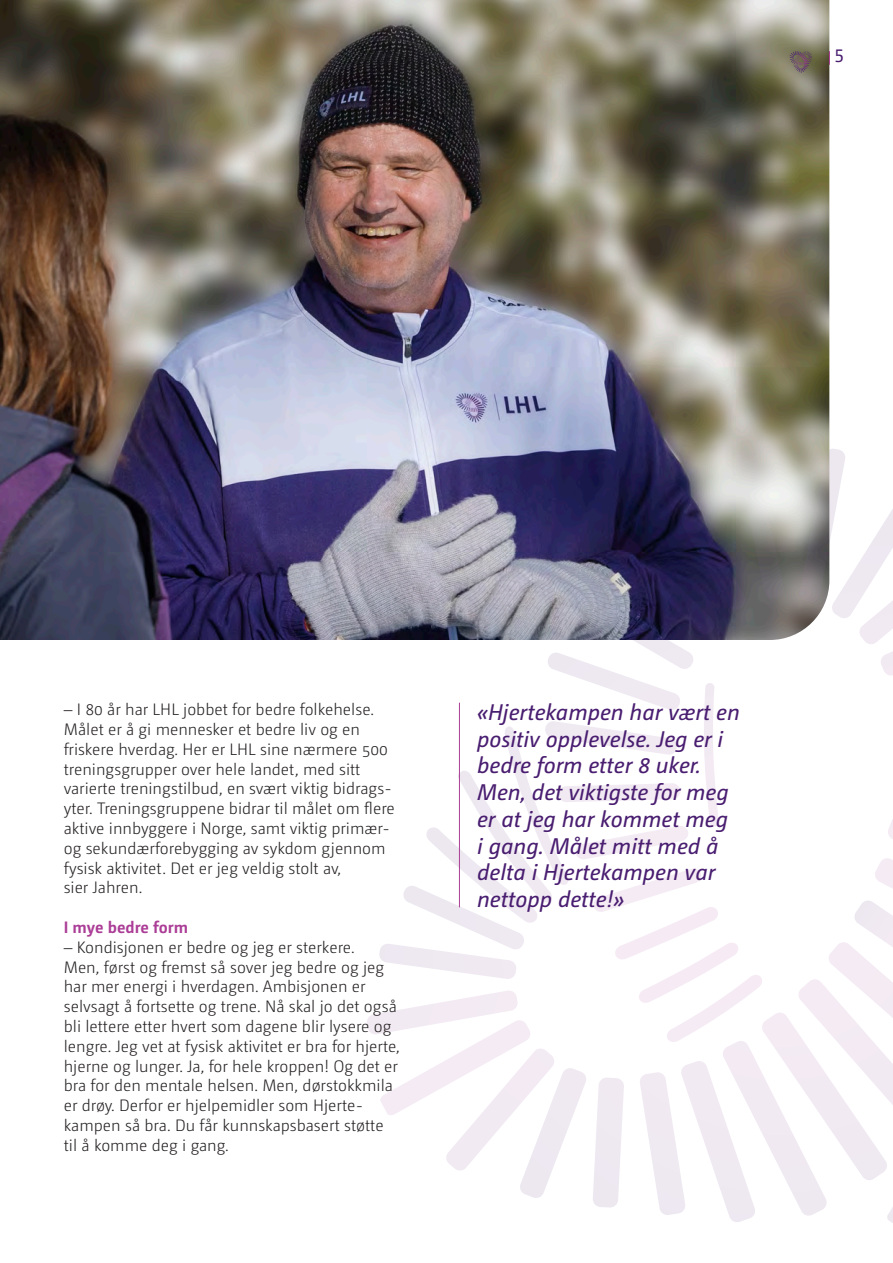
<style>
.page{position:relative;width:893px;height:1263px;background:#fff}
.page>*{position:absolute;margin:0;border:0;box-sizing:border-box;transform-origin:0 0}
.Sitat_11_13{font:italic 22.65px/26.8px "Camingo Dos Pro";color:#491d70}
.t1{font:18px "Camingo Dos Pro";color:#491d70}
.BRØD_11_13{font:300 16.5px/19.8px "Camingo Dos Pro";color:#231f20}
.MELLOM_11_13{font:700 16.5px "Camingo Dos Pro";color:#ab3d96}
</style>
<div class="page">
<img style="left:0;top:0;width:829px;height:640px">
<svg style="left:366px;top:449px;width:527px;height:774px"></svg>
<hr style="left:459px;top:703px;width:1px;height:204px;background:#ab3d96">
<svg style="left:829px;top:51px;width:1px;height:14px"></svg>
<svg style="left:790px;top:51px;width:22px;height:22px"></svg>
<p class="t1" style="left:834px;top:45px;width:11px">5</p>
<p class="BRØD_11_13" style="left:64px;top:699px;width:333px">– I 80 år har LHL jobbet for bedre folkehelse.<br>Målet er å gi mennesker et bedre liv og en friskere hverdag. Her er LHL sine nærmere 500 treningsgrupper over hele landet, med sitt varierte treningstilbud, en svært viktig bidrags&shy;yter. Treningsgruppene bidrar til målet om flere aktive innbyggere i Norge, samt viktig primær&shy;og sekundærforebygging av sykdom gjennom fysisk aktivitet. Det er jeg veldig stolt av,<br>sier Jahren.</p>
<p class="MELLOM_11_13" style="left:64px;top:917px;width:126px">I mye bedre form</p>
<p class="BRØD_11_13" style="left:64px;top:937px;width:338px">– Kondisjonen er bedre og jeg er sterkere.<br>Men, først og fremst så sover jeg bedre og jeg har mer energi i hverdagen. Ambisjonen er selvsagt å fortsette og trene. Nå skal jo det også bli lettere etter hvert som dagene blir lysere og lengre. Jeg vet at fysisk aktivitet er bra for hjerte, hjerne og lunger. Ja, for hele kroppen! Og det er bra for den mentale helsen. Men, dørstokkmila er drøy. Derfor er hjelpemidler som Hjerte&shy;kampen så bra. Du får kunnskapsbasert støtte til å komme deg i gang.</p>
<p class="Sitat_11_13" style="left:477px;top:698px;width:264px">«Hjertekampen har vært en positiv opplevelse. Jeg er i bedre form etter 8 uker.<br>Men, det viktigste for meg er at jeg har kommet meg<br>i gang. Målet mitt med å delta i Hjertekampen var nettopp dette!»</p>
</div>
